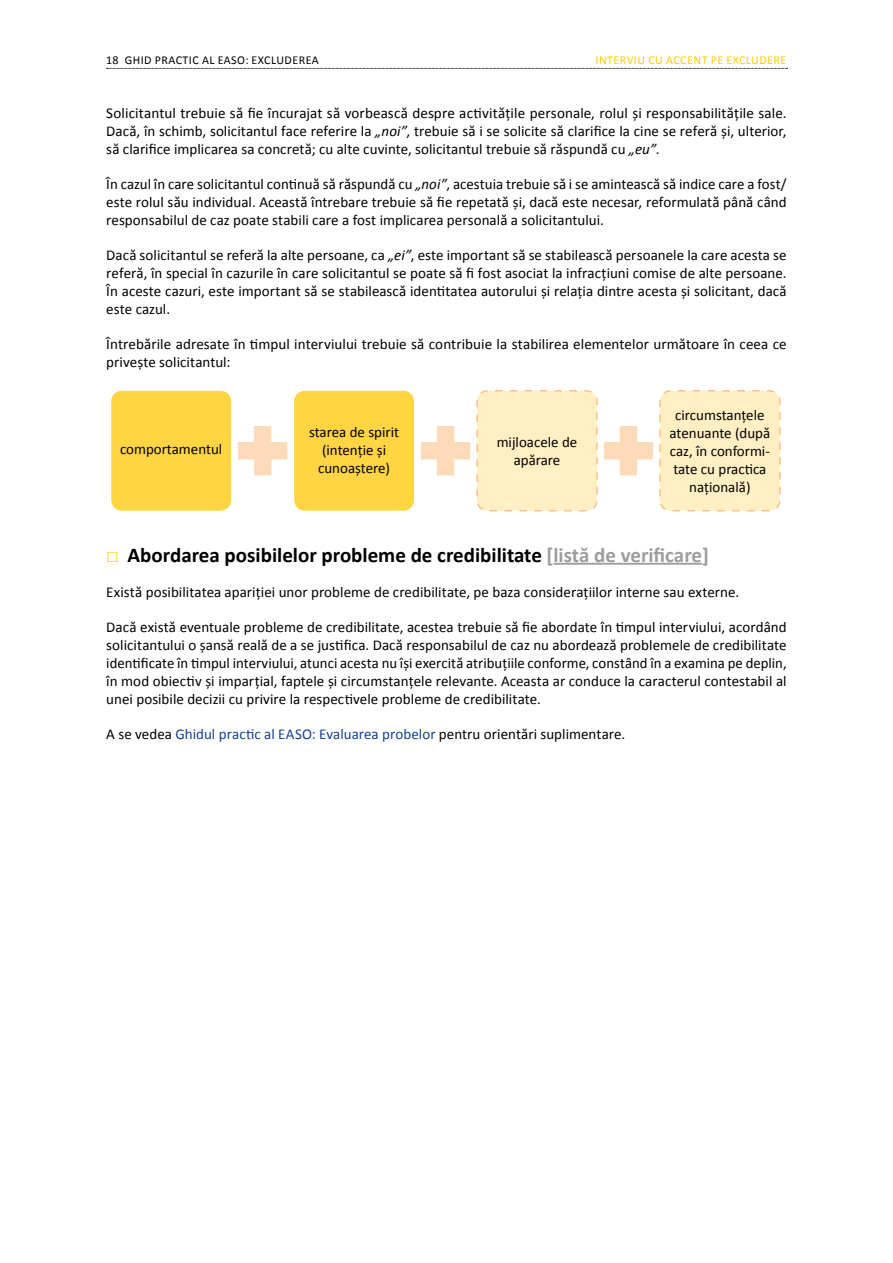
<style>
.page{position:relative;width:893px;height:1263px;background:#fff}
.page>*{position:absolute;margin:0;border:0;box-sizing:border-box;transform-origin:0 0}
.t1{font:700 21px "Calibri";color:#000}
.t2{font:15px/18px "Calibri";color:#000;text-align:justify}
.t3{font:15px "Calibri";letter-spacing:.005em;color:#134094}
.t4{font:12px "Calibri";letter-spacing:.04em;color:#000}
.t5{font:12px "Calibri";letter-spacing:.04em;color:#fc0}
.s1{font-style:italic}
.s2{font-weight:400;color:#fc0}
.s3{color:#9c9d9d}
.s4{color:#000}
</style>
<div class="page">
<svg style="left:107px;top:68px;width:680px;height:1px"></svg>
<hr style="left:553px;top:563px;width:149px;height:2px;background:#9c9d9d">
<div style="left:111px;top:391px;width:120px;height:120px;background:#ffd543;border-radius:11px"></div>
<div style="left:294px;top:391px;width:120px;height:120px;background:#ffd543;border-radius:11px"></div>
<div style="left:477px;top:391px;width:120px;height:120px;background:#ffefc3;border-radius:11px"></div>
<div style="left:476px;top:390px;width:122px;height:121px;border:1px dashed #fac18a;border-radius:11px"></div>
<div style="left:660px;top:391px;width:120px;height:120px;background:#ffefc3;border-radius:11px"></div>
<div style="left:659px;top:390px;width:122px;height:121px;border:1px dashed #fac18a;border-radius:11px"></div>
<svg style="left:421px;top:426px;width:49px;height:49px"></svg>
<svg style="left:604px;top:426px;width:49px;height:49px"></svg>
<svg style="left:238px;top:426px;width:49px;height:49px"></svg>
<p class="t4" style="left:106px;top:52px;width:214px">18 GHID PRACTIC AL EASO: EXCLUDEREA</p>
<p class="t5" style="left:595px;top:52px;width:192px">INTERVIU CU ACCENT PE EXCLUDERE</p>
<p class="t2" style="left:106px;top:104px;width:682px">Solicitantul trebuie să fie încurajat să vorbească despre activitățile personale, rolul și responsabilitățile sale.<br>Dacă, în schimb, solicitantul face referire la <span class="s1">„noi”</span>, trebuie să i se solicite să clarifice la cine se referă și, ulterior, să clarifice implicarea sa concretă; cu alte cuvinte, solicitantul trebuie să răspundă cu <span class="s1">„eu”</span>.</p>
<p class="t2" style="left:106px;top:175px;width:682px">În cazul în care solicitantul continuă să răspundă cu <span class="s1">„noi”</span>, acestuia trebuie să i se amintească să indice care a fost/ este rolul său individual. Această întrebare trebuie să fie repetată și, dacă este necesar, reformulată până când responsabilul de caz poate stabili care a fost implicarea personală a solicitantului.</p>
<p class="t2" style="left:106px;top:246px;width:682px">Dacă solicitantul se referă la alte persoane, ca <span class="s1">„ei”</span>, este important să se stabilească persoanele la care acesta se referă, în special în cazurile în care solicitantul se poate să fi fost asociat la infracțiuni comise de alte persoane.<br>În aceste cazuri, este important să se stabilească identitatea autorului și relația dintre acesta și solicitant, dacă este cazul.</p>
<p class="t2" style="left:106px;top:335px;width:682px">Întrebările adresate în timpul interviului trebuie să contribuie la stabilirea elementelor următoare în ceea ce privește solicitantul:</p>
<p class="t2" style="left:120px;top:440px;width:104px">comportamentul</p>
<p class="t2" style="left:309px;top:423px;width:92px;text-align:center">starea de spirit (intenție și cunoaștere)</p>
<p class="t2" style="left:497px;top:433px;width:82px;text-align:center">mijloacele de apărare</p>
<p class="t2" style="left:669px;top:406px;width:102px;text-align:center">circumstanțele atenuante (după caz, în conformi&shy;tate cu practica națională)</p>
<h1 class="t1" style="left:106px;top:541px;width:604px"><span class="s2">□</span> Abordarea posibilelor probleme de credibilitate <span class="s3">[listă de verificare]</span></h1>
<p class="t2" style="left:106px;top:583px;width:634px">Există posibilitatea apariției unor probleme de credibilitate, pe baza considerațiilor interne sau externe.</p>
<p class="t2" style="left:106px;top:618px;width:682px">Dacă există eventuale probleme de credibilitate, acestea trebuie să fie abordate în timpul interviului, acordând solicitantului o șansă reală de a se justifica. Dacă responsabilul de caz nu abordează problemele de credibilitate identificate în timpul interviului, atunci acesta nu își exercită atribuțiile conforme, constând în a examina pe deplin, în mod obiectiv și imparțial, faptele și circumstanțele relevante. Aceasta ar conduce la caracterul contestabil al unei posibile decizii cu privire la respectivele probleme de credibilitate.</p>
<p class="t3" style="left:106px;top:724px;width:520px"><span class="s4">A se vedea</span> Ghidul practic al EASO: Evaluarea probelor <span class="s4">pentru orientări suplimentare.</span></p>
</div>
